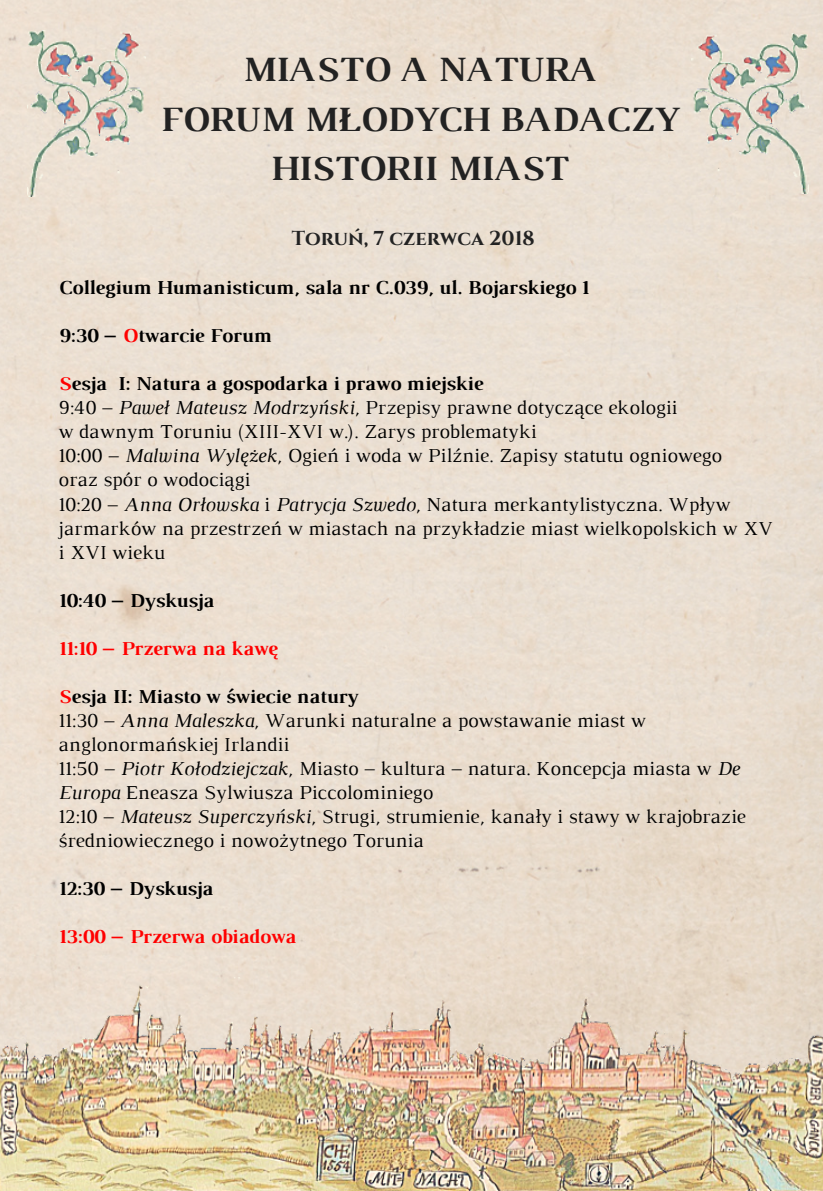
<style>
.page{position:relative;width:823px;height:1191px;background:#fff}
.page>*{position:absolute;margin:0;border:0;box-sizing:border-box;transform-origin:0 0}
.t1{font:700 36.2px/49.6px "Luthier";color:#222;text-align:center}
.t2{font:20.2px/24px "Luthier";color:#000}
.t3{font:700 20.2px "Luthier";color:#000}
.t4{font:700 20.2px "Luthier";color:#f00}
.t5{font:700 20.2px "Cinzel";color:#222}
.s1{color:#f00}
.s2{font-weight:700;color:#f00}
.s3{font-weight:700}
.s4{font-style:italic}
</style>
<div class="page">
<div style="left:0;top:0;width:822px;height:1191px;background:#eadfd1"></div>
<img style="left:0;top:977px;width:822px;height:213px">
<img style="left:27px;top:30px;width:119px;height:167px">
<img style="left:690px;top:33px;width:117px;height:161px">
<h1 class="t1" style="left:160px;top:47px;width:519px">MIASTO A NATURA<br>FORUM MŁODYCH BADACZY<br>HISTORII MIAST</h1>
<p class="t5" style="left:291px;top:225px;width:244px">Toruń, 7 czerwca 2018</p>
<p class="t3" style="left:59px;top:280px;width:531px">Collegium Humanisticum, sala nr C.039, ul. Bojarskiego 1</p>
<p class="t3" style="left:59px;top:328px;width:214px">9:30 – <span class="s1">O</span>twarcie Forum</p>
<p class="t2" style="left:59px;top:373px;width:715px"><span class="s2">S</span><span class="s3">esja I: Natura a gospodarka i prawo miejskie<br></span>9:40 – <span class="s4">Paweł Mateusz Modrzyński</span>, Przepisy prawne dotyczące ekologii<br>w dawnym Toruniu (XIII-XVI w.). Zarys problematyki<br>10:00 – <span class="s4">Malwina Wylężek</span>, Ogień i woda w Pilźnie. Zapisy statutu ogniowego<br>oraz spór o wodociągi<br>10:20 – <span class="s4">Anna Orłowska</span> i <span class="s4">Patrycja Szwedo</span>, Natura merkantylistyczna. Wpływ jarmarków na przestrzeń w miastach na przykładzie miast wielkopolskich w XV i XVI wieku</p>
<p class="t3" style="left:59px;top:592px;width:156px">10:40 – Dyskusja</p>
<p class="t4" style="left:59px;top:640px;width:220px">11:10 – Przerwa na kawę</p>
<p class="t2" style="left:59px;top:685px;width:688px"><span class="s2">S</span><span class="s3">esja II: Miasto w świecie natury<br></span>11:30 – <span class="s4">Anna Maleszka</span>, Warunki naturalne a powstawanie miast w anglonormańskiej Irlandii<br>11:50 – <span class="s4">Piotr Kołodziejczak</span>, Miasto – kultura – natura. Koncepcja miasta w <span class="s4">De Europa</span> Eneasza Sylwiusza Piccolominiego<br>12:10 – <span class="s4">Mateusz Superczyński</span>, Strugi, strumienie, kanały i stawy w krajobrazie średniowiecznego i nowożytnego Torunia</p>
<p class="t3" style="left:59px;top:881px;width:156px">12:30 – Dyskusja</p>
<p class="t4" style="left:59px;top:929px;width:238px">13:00 – Przerwa obiadowa</p>
</div>
